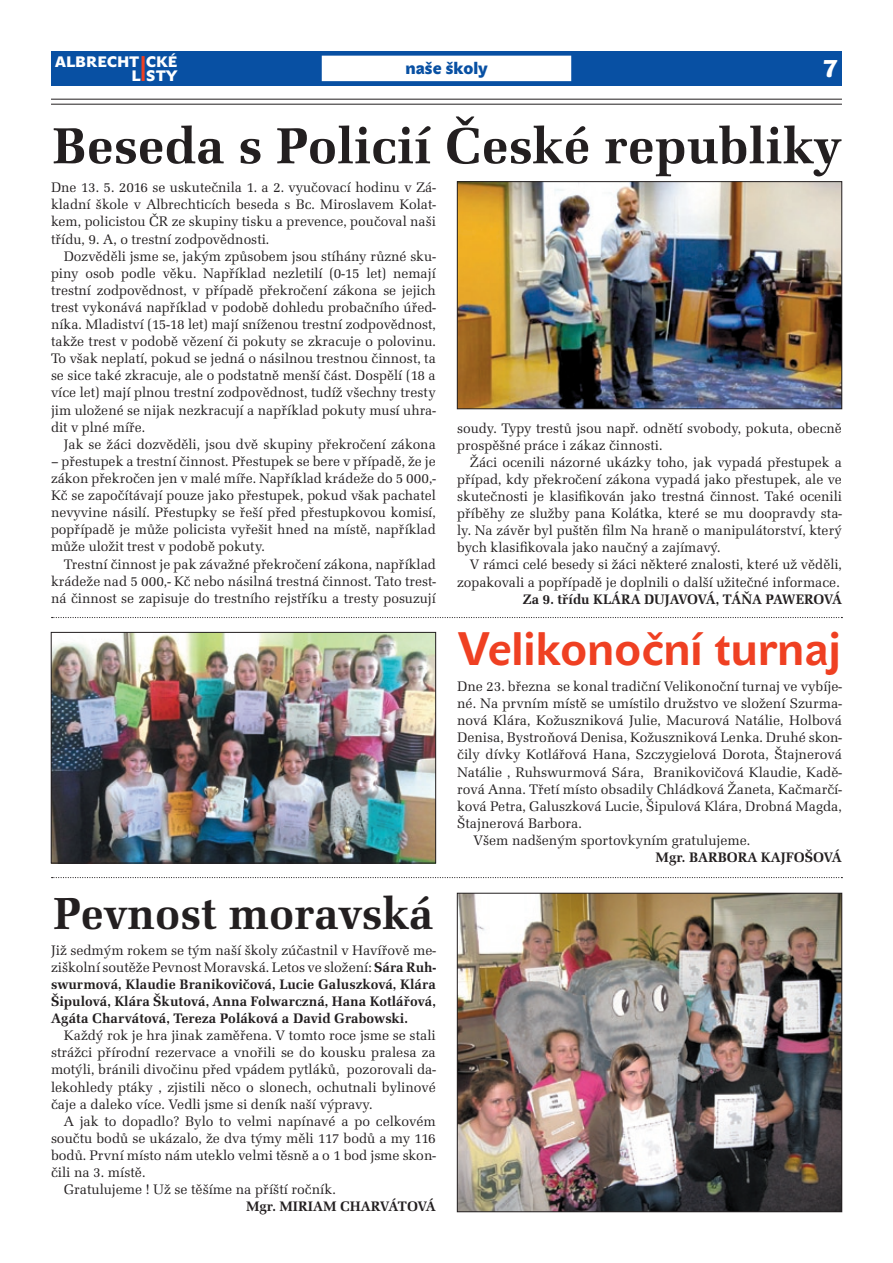
<style>
.page{position:relative;width:893px;height:1263px;background:#fff}
.page>*{position:absolute;margin:0;border:0;box-sizing:border-box;transform-origin:0 0}
.t1{font:700 52.5px "URW Latino TCE";color:#231f20}
.t2{font:700 46.5px "John Sans Text Pro";color:#ef4022}
.t3{font:700 46.5px "URW Latino TCE";color:#231f20}
.t4{font:35.25px "John Sans Black Pro";color:#ef4022;scale:.43 1}
.t5{font:24px "John Sans Black Pro";color:#fff}
.t6{font:17.25px "John Sans Black Pro";color:#0850a3}
.t7{font:15px/14.1px "John Sans Black Pro";color:#fff;text-align:right}
.t8{font:14.25px/17.1px "URW Latino TCE";color:#231f20;text-align:justify}
.t9{font:700 14.25px/17.1px "URW Latino TCE";color:#231f20;text-align:justify}
.s1{font-weight:400}
</style>
<div class="page">
<img style="left:459px;top:895px;width:381px;height:315px">
<div style="left:457px;top:893px;width:385px;height:319px;border:1px solid #231f20"></div>
<img style="left:53px;top:634px;width:381px;height:227px">
<div style="left:51px;top:632px;width:385px;height:231px;border:1px solid #231f20"></div>
<img style="left:459px;top:183px;width:381px;height:224px">
<div style="left:457px;top:181px;width:385px;height:228px;border:1px solid #231f20"></div>
<svg style="left:52px;top:877px;width:790px;height:1px"></svg>
<svg style="left:52px;top:617px;width:790px;height:1px"></svg>
<div style="left:51px;top:51px;width:791px;height:34px;background:#0850a3"></div>
<hr style="left:51px;top:99px;width:791px;height:1px;background:#231f20">
<hr style="left:51px;top:104px;width:791px;height:1px;background:#231f20">
<div style="left:322px;top:56px;width:249px;height:25px;background:#fff"></div>
<p class="t7" style="left:55px;top:55px;width:124px">ALBRECHT CKÉ<br>L S T Y</p>
<h3 class="t4" style="left:141px;top:48px;width:14px">I</h3>
<p class="t6" style="left:406px;top:58px;width:83px">naše školy</p>
<h3 class="t5" style="left:823px;top:54px;width:16px">7</h3>
<h1 class="t1" style="left:52px;top:114px;width:790px">Beseda s Policií České republiky</h1>
<p class="t8" style="left:51px;top:179px;width:386px">Dne 13. 5. 2016 se uskutečnila 1. a 2. vyučovací hodinu v Zá&shy;kladní škole v Albrechticích beseda s Bc. Miroslavem Kolat&shy;kem, policistou ČR ze skupiny tisku a prevence, poučoval naši třídu, 9. A, o trestní zodpovědnosti.</p>
<p class="t8" style="left:51px;top:247px;width:386px;text-indent:13px">Dozvěděli jsme se, jakým způsobem jsou stíhány různé sku&shy;piny osob podle věku. Například nezletilí (0-15 let) nemají trestní zodpovědnost, v případě překročení zákona se jejich trest vykonává například v podobě dohledu probačního úřed&shy;níka. Mladiství (15-18 let) mají sníženou trestní zodpovědnost, takže trest v podobě vězení či pokuty se zkracuje o polovinu.<br>To však neplatí, pokud se jedná o násilnou trestnou činnost, ta se sice také zkracuje, ale o podstatně menší část. Dospělí (18 a více let) mají plnou trestní zodpovědnost, tudíž všechny tresty jim uložené se nijak nezkracují a například pokuty musí uhra&shy;dit v plné míře.</p>
<p class="t8" style="left:64px;top:436px;width:374px">Jak se žáci dozvěděli, jsou dvě skupiny překročení zákona</p>
<p class="t8" style="left:51px;top:453px;width:386px">– přestupek a trestní činnost. Přestupek se bere v případě, že je zákon překročen jen v malé míře. Například krádeže do 5 000,- Kč se započítávají pouze jako přestupek, pokud však pachatel nevyvine násilí. Přestupky se řeší před přestupkovou komisí, popřípadě je může policista vyřešit hned na místě, například může uložit trest v podobě pokuty.</p>
<p class="t8" style="left:51px;top:555px;width:386px;text-indent:13px">Trestní činnost je pak závažné překročení zákona, například krádeže nad 5 000,- Kč nebo násilná trestná činnost. Tato trest&shy;ná činnost se zapisuje do trestního rejstříku a tresty posuzují</p>
<h2 class="t3" style="left:53px;top:885px;width:382px">Pevnost moravská</h2>
<p class="t9" style="left:51px;top:941px;width:386px"><span class="s1">Již sedmým rokem se tým naší školy zúčastnil v Havířově me&shy;ziškolní soutěže Pevnost Moravská. Letos ve složení:</span> Sára Ruh&shy;swurmová, Klaudie Branikovičová, Lucie Galuszková, Klára Šipulová, Klára Škutová, Anna Folwarczná, Hana Kotlářová, Agáta Charvátová, Tereza Poláková a David Grabowski.</p>
<p class="t8" style="left:51px;top:1027px;width:386px;text-indent:13px">Každý rok je hra jinak zaměřena. V tomto roce jsme se stali strážci přírodní rezervace a vnořili se do kousku pralesa za motýli, bránili divočinu před vpádem pytláků, pozorovali da&shy;lekohledy ptáky , zjistili něco o slonech, ochutnali bylinové čaje a daleko více. Vedli jsme si deník naší výpravy.</p>
<p class="t8" style="left:64px;top:1112px;width:373px">A jak to dopadlo? Bylo to velmi napínavé a po celkovém</p>
<p class="t8" style="left:51px;top:1130px;width:386px">součtu bodů se ukázalo, že dva týmy měli 117 bodů a my 116</p>
<p class="t8" style="left:51px;top:1147px;width:386px">bodů. První místo nám uteklo velmi těsně a o 1 bod jsme skon-</p>
<p class="t8" style="left:51px;top:1164px;width:96px">čili na 3. místě.</p>
<p class="t8" style="left:64px;top:1181px;width:274px">Gratulujeme ! Už se těšíme na příští ročník.</p>
<p class="t9" style="left:246px;top:1198px;width:191px">Mgr. MIRIAM CHARVÁTOVÁ</p>
<p class="t8" style="left:457px;top:419px;width:386px">soudy. Typy trestů jsou např. odnětí svobody, pokuta, obecně prospěšné práce i zákaz činnosti.</p>
<p class="t8" style="left:457px;top:454px;width:386px;text-indent:13px">Žáci ocenili názorné ukázky toho, jak vypadá přestupek a případ, kdy překročení zákona vypadá jako přestupek, ale ve skutečnosti je klasifikován jako trestná činnost. Také ocenili příběhy ze služby pana Kolátka, které se mu doopravdy sta&shy;ly. Na závěr byl puštěn film Na hraně o manipulátorství, který bych klasifikovala jako naučný a zajímavý.</p>
<p class="t8" style="left:457px;top:556px;width:386px;text-align:right">V rámci celé besedy si žáci některé znalosti, které už věděli, zopakovali a popřípadě je doplnili o další užitečné informace.</p>
<p class="t9" style="left:523px;top:590px;width:321px">Za 9. třídu KLÁRA DUJAVOVÁ, TÁŇA PAWEROVÁ</p>
<h2 class="t2" style="left:458px;top:622px;width:384px">Velikonoční turnaj</h2>
<p class="t8" style="left:457px;top:678px;width:386px">Dne 23. března se konal tradiční Velikonoční turnaj ve vybíje-</p>
<p class="t8" style="left:457px;top:695px;width:386px">né. Na prvním místě se umístilo družstvo ve složení Szurma-</p>
<p class="t8" style="left:457px;top:712px;width:386px">nová Klára, Kožuszniková Julie, Macurová Natálie, Holbová</p>
<p class="t8" style="left:457px;top:729px;width:386px">Denisa, Bystroňová Denisa, Kožuszniková Lenka. Druhé skon-</p>
<p class="t8" style="left:457px;top:746px;width:386px">čily dívky Kotlářová Hana, Szczygielová Dorota, Štajnerová</p>
<p class="t8" style="left:457px;top:763px;width:386px">Natálie , Ruhswurmová Sára, Branikovičová Klaudie, Kadě-</p>
<p class="t8" style="left:457px;top:780px;width:386px">rová Anna. Třetí místo obsadily Chládková Žaneta, Kačmarčí-</p>
<p class="t8" style="left:457px;top:797px;width:386px">ková Petra, Galuszková Lucie, Šipulová Klára, Drobná Magda,</p>
<p class="t8" style="left:457px;top:815px;width:126px">Štajnerová Barbora.</p>
<p class="t8" style="left:473px;top:832px;width:278px">Všem nadšeným sportovkyním gratulujeme.</p>
<p class="t9" style="left:656px;top:849px;width:188px">Mgr. BARBORA KAJFOŠOVÁ</p>
</div>
